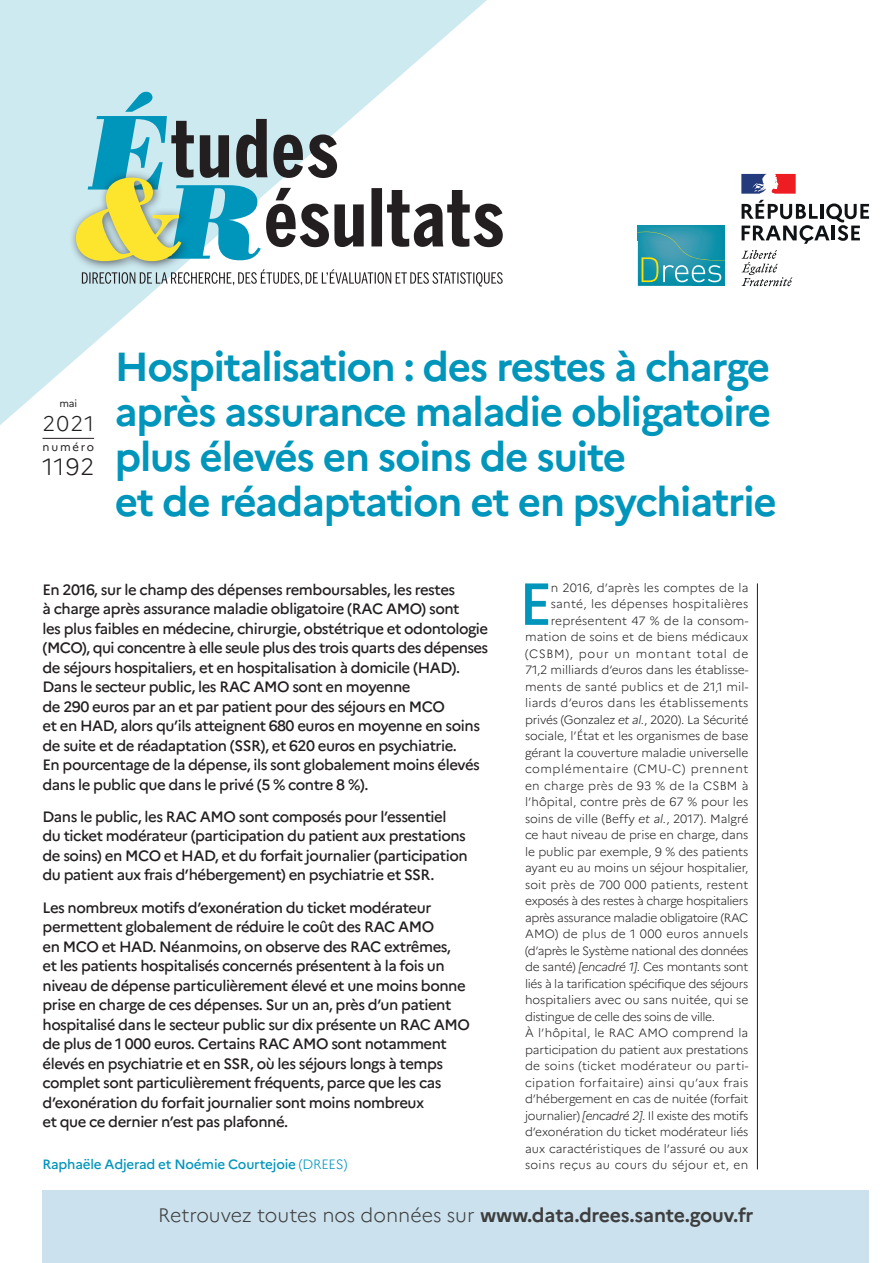
<style>
.page{position:relative;width:893px;height:1263px;background:#fff}
.page>*{position:absolute;margin:0;border:0;box-sizing:border-box;transform-origin:0 0}
.TXT_-_1er__-_lettrin{font:500 59.1px "Marianne";color:#0095bb}
.TITRE_ER{font:700 40.5px/45px "Marianne";letter-spacing:-.03em;color:#0095bb}
.NUMERO{font:300 23.4px "Marianne";color:#231f20}
.t1{font:300 21.15px "Marianne";color:#231f20}
.t2{font:300 19.5px "Marianne";color:#3e3e3f}
.CHAPO_-_txt{font:500 15px/19.5px "Marianne";letter-spacing:-.03em;color:#231f20}
.SIGNATURES{font:500 13.5px "Marianne";letter-spacing:-.015em;color:#0095bb}
.TXT_-_1er__-_lettrin-2{font:300 12px "Marianne";letter-spacing:-.01em;color:#231f20}
.TXT{font:300 12px/16.5px "Marianne";letter-spacing:.005em;color:#231f20;text-align:justify}
.TXT_-_1er__-_lettrin-3{font:300 12px "Marianne";letter-spacing:-.03em;color:#231f20}
.TXT_-_1er__-_lettrin-4{font:300 12px "Marianne";letter-spacing:.015em;color:#231f20}
.TXT_-_1er__-_lettrin-5{font:300 12px "Marianne";letter-spacing:.025em;color:#231f20}
.TXT-2{font:300 12px "Marianne";letter-spacing:.025em;color:#231f20}
.TXT_-_1er__-_lettrin-6{font:300 12px "Marianne";letter-spacing:.045em;color:#231f20}
.TXT_-_1er__-_lettrin-7{font:300 12px "Marianne";letter-spacing:.02em;color:#231f20}
.TXT_-_1er__-_lettrin-8{font:300 12px "Marianne";letter-spacing:.06em;color:#231f20}
.t3{font:11.4px "Marianne";letter-spacing:.16em;color:#231f20}
.MOIS{font:10.2px "Marianne";color:#231f20}
.s1{font-style:italic}
.s2{font-weight:300}
.s3{font-weight:700}
</style>
<div class="page">
<svg style="left:0;top:0;width:487px;height:425px;fill:#cdeaf1"></svg>
<svg style="left:82px;top:269px;width:421px;height:17px"></svg>
<div style="left:68px;top:170px;width:123px;height:102px;background:#231f20;opacity:.7"></div>
<svg style="left:76px;top:92px;width:427px;height:169px"></svg>
<svg style="left:741px;top:250px;width:51px;height:36px"></svg>
<svg style="left:742px;top:200px;width:127px;height:44px"></svg>
<svg style="left:741px;top:174px;width:55px;height:20px"></svg>
<img style="left:638px;top:226px;width:87px;height:60px">
<svg style="left:638px;top:232px;width:87px;height:50px;background:#399fac"></svg>
<hr style="left:757px;top:583px;width:1px;height:586px;background:#231f20">
<div style="left:43px;top:1191px;width:826px;height:72px;background:#cbe2ee"></div>
<hr style="left:43px;top:438px;width:51px;height:1px;background:#231f20">
<p class="MOIS" style="left:60px;top:397px;width:19px">mai</p>
<p class="t1" style="left:43px;top:410px;width:53px">2021</p>
<p class="t3" style="left:43px;top:440px;width:53px">numéro</p>
<p class="NUMERO" style="left:43px;top:452px;width:53px">1192</p>
<p class="TITRE_ER" style="left:115px;top:344px;width:664px">Hospitalisation : des restes à charge après assurance maladie obligatoire plus élevés en soins de suite<br>et de réadaptation et en psychiatrie</p>
<p class="CHAPO_-_txt" style="left:43px;top:580px;width:447px">En 2016, sur le champ des dépenses remboursables, les restes<br>à charge après assurance maladie obligatoire (RAC AMO) sont<br>les plus faibles en médecine, chirurgie, obstétrique et odontologie (MCO), qui concentre à elle seule plus des trois quarts des dépenses de séjours hospitaliers, et en hospitalisation à domicile (HAD).<br>Dans le secteur public, les RAC AMO sont en moyenne<br>de 290 euros par an et par patient pour des séjours en MCO<br>et en HAD, alors qu’ils atteignent 680 euros en moyenne en soins de suite et de réadaptation (SSR), et 620 euros en psychiatrie.<br>En pourcentage de la dépense, ils sont globalement moins élevés dans le public que dans le privé (5 % contre 8 %).</p>
<p class="CHAPO_-_txt" style="left:43px;top:807px;width:427px">Dans le public, les RAC AMO sont composés pour l’essentiel du ticket modérateur (participation du patient aux prestations de soins) en MCO et HAD, et du forfait journalier (participation du patient aux frais d’hébergement) en psychiatrie et SSR.</p>
<p class="CHAPO_-_txt" style="left:43px;top:898px;width:429px">Les nombreux motifs d’exonération du ticket modérateur permettent globalement de réduire le coût des RAC AMO<br>en MCO et HAD. Néanmoins, on observe des RAC extrêmes,<br>et les patients hospitalisés concernés présentent à la fois un niveau de dépense particulièrement élevé et une moins bonne prise en charge de ces dépenses. Sur un an, près d’un patient hospitalisé dans le secteur public sur dix présente un RAC AMO de plus de 1 000 euros. Certains RAC AMO sont notamment élevés en psychiatrie et en SSR, où les séjours longs à temps complet sont particulièrement fréquents, parce que les cas d’exonération du forfait journalier sont moins nombreux<br>et que ce dernier n’est pas plafonné.</p>
<p class="TXT_-_1er__-_lettrin" style="left:519px;top:568px;width:35px">E</p>
<p class="TXT_-_1er__-_lettrin-4" style="left:551px;top:580px;width:199px">n 2016, d’après les comptes de la</p>
<p class="TXT_-_1er__-_lettrin-5" style="left:551px;top:597px;width:199px">santé, les dépenses hospitalières</p>
<p class="TXT_-_1er__-_lettrin-4" style="left:551px;top:613px;width:199px">représentent 47 % de la consom-</p>
<p class="TXT_-_1er__-_lettrin-2" style="left:525px;top:630px;width:225px">mation de soins et de biens médicaux</p>
<p class="TXT_-_1er__-_lettrin-8" style="left:525px;top:646px;width:225px">(CSBM), pour un montant total de</p>
<p class="TXT_-_1er__-_lettrin-2" style="left:525px;top:663px;width:225px">71,2 milliards d’euros dans les établisse-</p>
<p class="TXT_-_1er__-_lettrin-4" style="left:525px;top:679px;width:225px">ments de santé publics et de 21,1 mil-</p>
<p class="TXT_-_1er__-_lettrin-4" style="left:525px;top:696px;width:225px">liards d’euros dans les établissements</p>
<p class="TXT_-_1er__-_lettrin-2" style="left:525px;top:712px;width:225px">privés (Gonzalez <span class="s1">et al.</span>, 2020). La Sécurité</p>
<p class="TXT_-_1er__-_lettrin-2" style="left:525px;top:729px;width:225px">sociale, l’État et les organismes de base</p>
<p class="TXT_-_1er__-_lettrin-2" style="left:525px;top:745px;width:225px">gérant la couverture maladie universelle</p>
<p class="TXT_-_1er__-_lettrin-6" style="left:525px;top:762px;width:225px">complémentaire (CMU-C) prennent</p>
<p class="TXT_-_1er__-_lettrin-4" style="left:525px;top:778px;width:225px">en charge près de 93 % de la CSBM à</p>
<p class="TXT_-_1er__-_lettrin-2" style="left:525px;top:795px;width:225px">l’hôpital, contre près de 67 % pour les</p>
<p class="TXT_-_1er__-_lettrin-2" style="left:525px;top:811px;width:225px">soins de ville (Beffy <span class="s1">et al.</span>, 2017). Malgré</p>
<p class="TXT_-_1er__-_lettrin-2" style="left:525px;top:828px;width:225px">ce haut niveau de prise en charge, dans</p>
<p class="TXT_-_1er__-_lettrin-2" style="left:525px;top:844px;width:225px">le public par exemple, 9 % des patients</p>
<p class="TXT_-_1er__-_lettrin-2" style="left:525px;top:861px;width:225px">ayant eu au moins un séjour hospitalier,</p>
<p class="TXT_-_1er__-_lettrin-4" style="left:525px;top:877px;width:225px">soit près de 700 000 patients, restent</p>
<p class="TXT_-_1er__-_lettrin-3" style="left:525px;top:894px;width:225px">exposés à des restes à charge hospitaliers</p>
<p class="TXT_-_1er__-_lettrin-3" style="left:525px;top:910px;width:225px">après assurance maladie obligatoire (RAC</p>
<p class="TXT_-_1er__-_lettrin-7" style="left:525px;top:927px;width:225px">AMO) de plus de 1 000 euros annuels</p>
<p class="TXT_-_1er__-_lettrin-3" style="left:525px;top:943px;width:225px">(d’après le Système national des données</p>
<p class="TXT_-_1er__-_lettrin-2" style="left:525px;top:960px;width:225px">de santé) <span class="s1">[encadré 1]</span>. Ces montants sont</p>
<p class="TXT_-_1er__-_lettrin-3" style="left:525px;top:976px;width:225px">liés à la tarification spécifique des séjours</p>
<p class="TXT_-_1er__-_lettrin-2" style="left:525px;top:993px;width:225px">hospitaliers avec ou sans nuitée, qui se</p>
<p class="TXT_-_1er__-_lettrin-3" style="left:525px;top:1009px;width:191px">distingue de celle des soins de ville.</p>
<p class="TXT" style="left:525px;top:1025px;width:225px">À l’hôpital, le RAC AMO comprend la participation du patient aux prestations de soins (ticket modérateur ou parti&shy;cipation forfaitaire) ainsi qu’aux frais d’hébergement en cas de nuitée (forfait journalier) <span class="s1">[encadré 2]</span>. Il existe des motifs d’exonération du ticket modérateur liés aux caractéristiques de l’assuré ou aux</p>
<p class="SIGNATURES" style="left:43px;top:1156px;width:307px">Raphaële Adjerad et Noémie Courtejoie <span class="s2">(DREES)</span></p>
<p class="TXT-2" style="left:525px;top:1158px;width:225px">soins reçus au cours du séjour et, en</p>
<h3 class="t2" style="left:158px;top:1203px;width:597px">Retrouvez toutes nos données sur <span class="s3">www.data.drees.sante.gouv.fr</span></h3>
</div>
